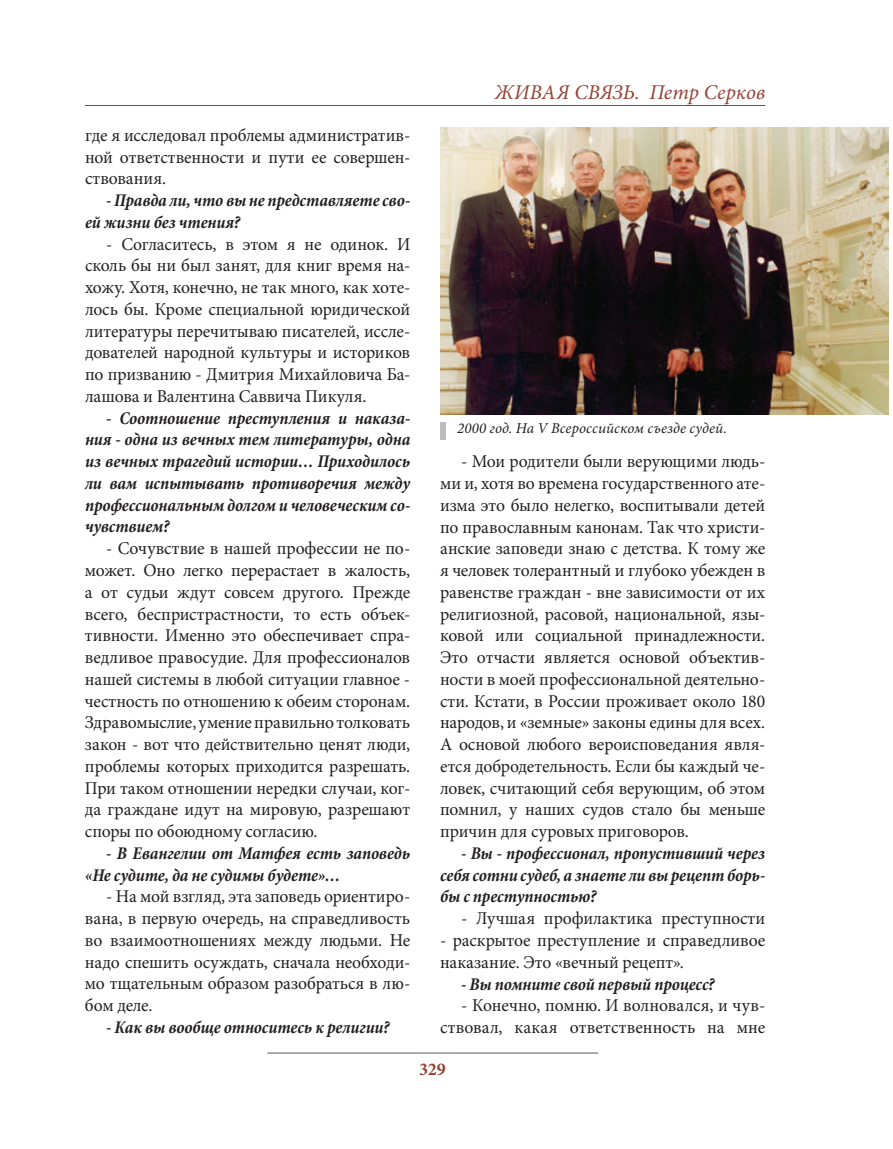
<style>
.page{position:relative;width:893px;height:1149px;background:#fff}
.page>*{position:absolute;margin:0;border:0;box-sizing:border-box;transform-origin:0 0}
.t1{font:italic 21px "Minion Pro";color:#954134}
.t2{font:18px/21.8px "Minion Pro";color:#231f20;text-align:justify}
.t3{font:italic 700 condensed 18px/21.8px "Minion Pro";letter-spacing:-.01em;color:#231f20}
.t4{font:700 18px "Minion Pro";color:#954134}
.t5{font:italic 15px "Minion Pro";letter-spacing:.005em;color:#231f20}
</style>
<div class="page">
<hr style="left:267px;top:1052px;width:331px;height:1px;background:#57585a">
<hr style="left:85px;top:105px;width:680px;height:1px;background:#57585a">
<img style="left:440px;top:128px;width:448px;height:286px">
<div style="left:440px;top:422px;width:6px;height:17px;background:#bcbdc0"></div>
<p class="t2" style="left:85px;top:124px;width:327px">где я исследовал проблемы административ&shy;ной ответственности и пути ее совершен&shy;ствования.</p>
<p class="t3" style="left:85px;top:189px;width:327px;text-indent:21px">- Правда ли, что вы не представляете сво&shy;ей жизни без чтения?</p>
<p class="t2" style="left:85px;top:233px;width:327px;text-indent:21px">- Согласитесь, в этом я не одинок. И сколь бы ни был занят, для книг время на&shy;хожу. Хотя, конечно, не так много, как хоте&shy;лось бы. Кроме специальной юридической литературы перечитываю писателей, иссле&shy;дователей народной культуры и историков по призванию - Дмитрия Михайловича Ба&shy;лашова и Валентина Саввича Пикуля.</p>
<p class="t3" style="left:85px;top:407px;width:327px;text-align:justify;text-indent:21px">- Соотношение преступления и наказа&shy;ния - одна из вечных тем литературы, одна из вечных трагедий истории… Приходилось ли вам испытывать противоречия между профессиональным долгом и человеческим со&shy;чувствием?</p>
<p class="t2" style="left:85px;top:537px;width:327px;text-indent:21px">- Сочувствие в нашей профессии не по&shy;может. Оно легко перерастает в жалость, а от судьи ждут совсем другого. Прежде всего, беспристрастности, то есть объек&shy;тивности. Именно это обеспечивает спра&shy;ведливое правосудие. Для профессионалов нашей системы в любой ситуации главное - честность по отношению к обеим сторонам.<br>Здравомыслие, умение правильно толковать закон - вот что действительно ценят люди, проблемы которых приходится разрешать.<br>При таком отношении нередки случаи, ког&shy;да граждане идут на мировую, разрешают споры по обоюдному согласию.</p>
<p class="t3" style="left:85px;top:841px;width:327px;text-indent:21px">- В Евангелии от Матфея есть заповедь «Не судите, да не судимы будете»…</p>
<p class="t2" style="left:85px;top:885px;width:327px;text-indent:21px">- На мой взгляд, эта заповедь ориентиро&shy;вана, в первую очередь, на справедливость во взаимоотношениях между людьми. Не надо спешить осуждать, сначала необходи&shy;мо тщательным образом разобраться в лю&shy;бом деле.</p>
<p class="t3" style="left:106px;top:1015px;width:285px">- Как вы вообще относитесь к религии?</p>
<p class="t1" style="left:495px;top:77px;width:272px">Жива я связь. Петр Серков</p>
<p class="t5" style="left:457px;top:418px;width:271px">2000 год. На V Всероссийском съезде судей.</p>
<p class="t2" style="left:440px;top:450px;width:327px;text-indent:21px">- Мои родители были верующими людь&shy;ми и, хотя во времена государственного ате&shy;изма это было нелегко, воспитывали детей по православным канонам. Так что христи&shy;анские заповеди знаю с детства. К тому же я человек толерантный и глубоко убежден в равенстве граждан - вне зависимости от их религиозной, расовой, национальной, язы&shy;ковой или социальной принадлежности.<br>Это отчасти является основой объектив&shy;ности в моей профессиональной деятельно&shy;сти. Кстати, в России проживает около 180 народов, и «земные» законы едины для всех.<br>А основой любого вероисповедания явля&shy;ется добродетельность. Если бы каждый че&shy;ловек, считающий себя верующим, об этом помнил, у наших судов стало бы меньше причин для суровых приговоров.</p>
<p class="t3" style="left:440px;top:841px;width:327px;text-align:justify;text-indent:21px">- Вы - профессионал, пропустивший через себя сотни судеб, а знаете ли вы рецепт борь&shy;бы с преступностью?</p>
<p class="t2" style="left:461px;top:907px;width:305px">- Лучшая профилактика преступности</p>
<p class="t2" style="left:440px;top:929px;width:327px">- раскрытое преступление и справедливое наказание. Это «вечный рецепт».</p>
<p class="t3" style="left:461px;top:972px;width:255px">- Вы помните свой первый процесс?</p>
<p class="t2" style="left:440px;top:994px;width:327px;text-align:right">- Конечно, помню. И волновался, и чув&shy;ствовал, какая ответственность на мне</p>
<p class="t4" style="left:419px;top:1055px;width:28px">329</p>
</div>
